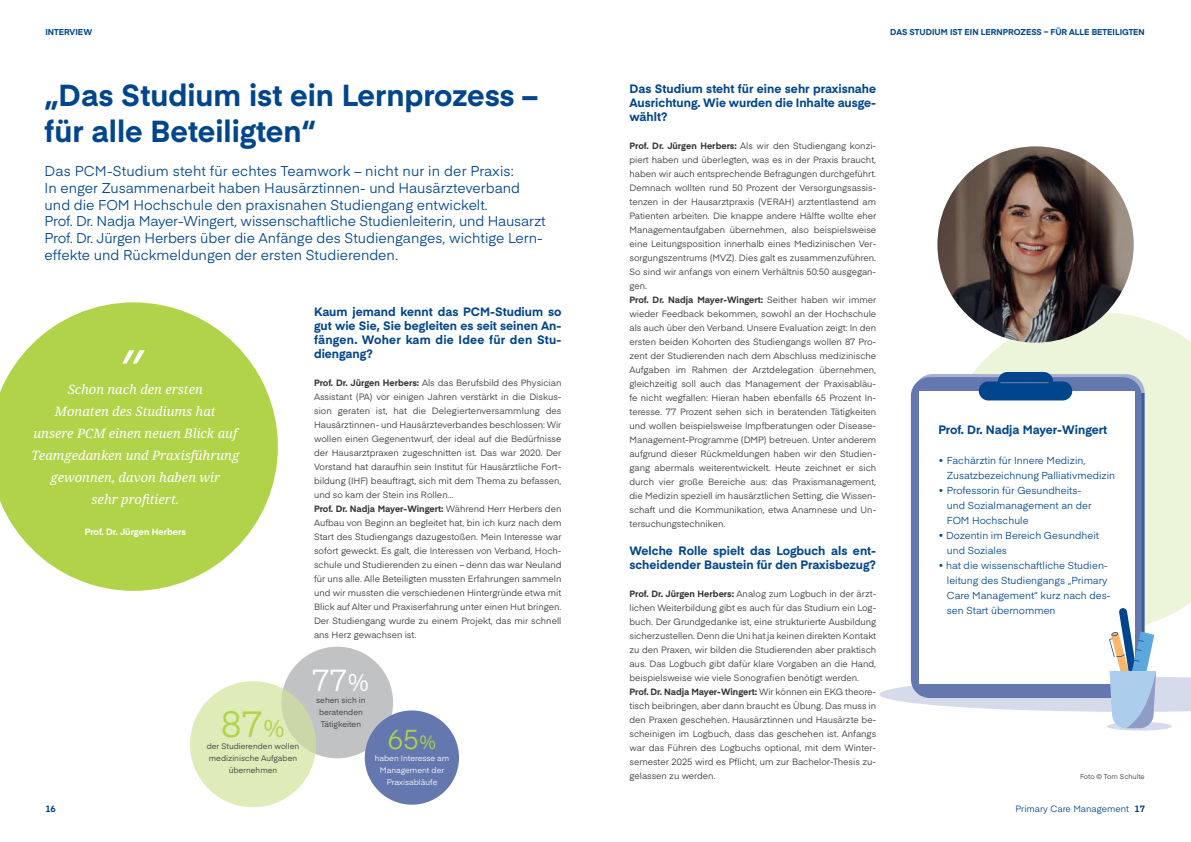
<style>
.page{position:relative;width:1191px;height:842px;background:#fff}
.page>*{position:absolute;margin:0;border:0;box-sizing:border-box;transform-origin:0 0}
.t1{font:36px "Eina 02";color:#b1d349}
.t2{font:700 30px/36px "Eina 02";color:#01468c}
.t3{font:30px "Eina 02";color:#fff}
.t4{font:27px "Eina 02";color:#b1d349}
.t5{font:14px/16.8px "Eina 02";color:#01468c}
.t6{font:italic 13px/22px "Noto Serif";color:#fff;text-align:center}
.t7{font:700 12px/14px "Eina 02";color:#01468c;text-align:justify}
.t8{font:10px/15px "Eina 02";color:#01468c}
.t9{font:9px/14px "Eina 02";color:#363536}
.t10{font:700 9px "Eina 02";color:#fff}
.t11{font:9px "Eina 02";color:#01468c}
.t12{font:700 9px "Eina 02";color:#01468c}
.t13{font:700 8.4px "Eina 02";color:#01468c}
.t14{font:8px/12px "Eina 02";color:#363536;text-align:center}
.t15{font:8px/12px "Eina 02";color:#fff;text-align:center}
.t16{font:7px "Eina 02";color:#363536}
.s1{font-size:24px}
.s2{font-weight:700}
.s3{font-size:19px}
</style>
<div class="page">
<svg style="left:972px;top:312px;width:219px;height:62px;fill:#ecf4d9"></svg>
<div style="left:998px;top:372px;width:55px;height:19px;background:#01468c;border-radius:9px"></div>
<svg style="left:1107px;top:722px;width:65px;height:9px"></svg>
<svg style="left:879px;top:374px;width:312px;height:354px"></svg>
<svg style="left:0;top:302px;width:278px;height:289px;fill:#b1d349"></svg>
<img style="left:937px;top:146px;width:196px;height:197px;border-radius:98px">
<div style="left:281px;top:647px;width:112px;height:111px;background:#c1c2c4;border-radius:50%"></div>
<div style="left:365px;top:710px;width:94px;height:95px;background:#6478af;border-radius:50%"></div>
<svg style="left:190px;top:681px;width:126px;height:126px"></svg>
<svg style="left:122px;top:350px;width:23px;height:14px"></svg>
<p class="t13" style="left:45px;top:26px;width:48px">INTERVIEW</p>
<p class="t13" style="left:890px;top:26px;width:256px">DAS STUDIUM IST EIN LERNPROZESS – FÜR ALLE BETEILIGTEN</p>
<h2 class="t2" style="left:45px;top:76px;width:494px">„Das Studium ist ein Lernprozess – für alle Beteiligten“</h2>
<p class="t5" style="left:45px;top:162px;width:502px">Das PCM-Studium steht für echtes Teamwork – nicht nur in der Praxis:<br>In enger Zusammenarbeit haben Hausärztinnen- und Hausärzteverband und die FOM Hochschule den praxisnahen Studiengang entwickelt.<br>Prof. Dr. Nadja Mayer-Wingert, wissenschaftliche Studienleiterin, und Hausarzt Prof. Dr. Jürgen Herbers über die Anfänge des Studienganges, wichtige Lern&shy;effekte und Rückmeldungen der ersten Studierenden.</p>
<h3 class="t6" style="left:31px;top:379px;width:209px">Schon nach den ersten<br>Monaten des Studiums hat<br>unsere PCM einen neuen Blick auf<br>Teamgedanken und Praxisführung gewonnen, davon haben wir<br>sehr profitiert.</h3>
<p class="t10" style="left:85px;top:525px;width:103px">Prof. Dr. Jürgen Herbers</p>
<h1 class="t1" style="left:221px;top:697px;width:66px">87<span class="s1">%</span></h1>
<p class="t14" style="left:207px;top:739px;width:94px">der Studierenden wollen medizinische Aufgaben übernehmen</p>
<h3 class="t7" style="left:314px;top:304px;width:249px">Kaum jemand kennt das PCM-Studium so gut wie Sie, Sie begleiten es seit seinen An&shy;fängen. Woher kam die Idee für den Stu&shy;diengang?</h3>
<p class="t9" style="left:314px;top:375px;width:249px"><span class="s2">Prof. Dr. Jürgen Herbers:</span> Als das Berufsbild des Physician Assistant (PA) vor einigen Jahren verstärkt in die Diskus&shy;sion geraten ist, hat die Delegiertenversammlung des Hausärztinnen- und Hausärzteverbandes beschlossen: Wir wollen einen Gegenentwurf, der ideal auf die Bedürfnisse der Hausarztpraxen zugeschnitten ist. Das war 2020. Der Vorstand hat daraufhin sein Institut für Hausärztliche Fort&shy;bildung (IHF) beauftragt, sich mit dem Thema zu befassen, und so kam der Stein ins Rollen…<br><span class="s2">Prof. Dr. Nadja Mayer-Wingert:</span> Während Herr Herbers den Aufbau von Beginn an begleitet hat, bin ich kurz nach dem Start des Studiengangs dazugestoßen. Mein Interesse war sofort geweckt. Es galt, die Interessen von Verband, Hoch&shy;schule und Studierenden zu einen – denn das war Neuland für uns alle. Alle Beteiligten mussten Erfahrungen sammeln und wir mussten die verschiedenen Hintergründe etwa mit Blick auf Alter und Praxiserfahrung unter einen Hut bringen.<br>Der Studiengang wurde zu einem Projekt, das mir schnell ans Herz gewachsen ist.</p>
<h2 class="t3" style="left:312px;top:657px;width:59px">77<span class="s1">%</span></h2>
<p class="t14" style="left:316px;top:693px;width:51px">sehen sich in beratenden<br>Tätigkeiten</p>
<h3 class="t4" style="left:387px;top:719px;width:51px">65<span class="s3">%</span></h3>
<p class="t15" style="left:375px;top:752px;width:76px">haben Interesse am<br>Management der<br>Praxisabläufe</p>
<h3 class="t7" style="left:629px;top:81px;width:248px">Das Studium steht für eine sehr praxisnahe Ausrichtung. Wie wurden die Inhalte ausge&shy;wählt?</h3>
<p class="t9" style="left:629px;top:138px;width:248px"><span class="s2">Prof. Dr. Jürgen Herbers:</span> Als wir den Studiengang konzi&shy;piert haben und überlegten, was es in der Praxis braucht, haben wir auch entsprechende Befragungen durchgeführt.<br>Demnach wollten rund 50 Prozent der Versorgungsassis&shy;tenzen in der Hausarztpraxis (VERAH) arztentlastend am Patienten arbeiten. Die knappe andere Hälfte wollte eher Managementaufgaben übernehmen, also beispielsweise eine Leitungsposition innerhalb eines Medizinischen Ver&shy;sorgungszentrums (MVZ). Dies galt es zusammenzuführen.<br>So sind wir anfangs von einem Verhältnis 50:50 ausgegan&shy;gen.<br><span class="s2">Prof. Dr. Nadja Mayer-Wingert:</span> Seither haben wir immer wieder Feedback bekommen, sowohl an der Hochschule als auch über den Verband. Unsere Evaluation zeigt: In den ersten beiden Kohorten des Studiengangs wollen 87 Pro&shy;zent der Studierenden nach dem Abschluss medizinische Aufgaben im Rahmen der Arztdelegation übernehmen, gleichzeitig soll auch das Management der Praxisabläu&shy;fe nicht wegfallen: Hieran haben ebenfalls 65 Prozent In&shy;teresse. 77 Prozent sehen sich in beratenden Tätigkeiten und wollen beispielsweise Impfberatungen oder Disease-Management-Programme (DMP) betreuen. Unter anderem aufgrund dieser Rückmeldungen haben wir den Studien&shy;gang abermals weiterentwickelt. Heute zeichnet er sich durch vier große Bereiche aus: das Praxismanagement, die Medizin speziell im hausärztlichen Setting, die Wissen&shy;schaft und die Kommunikation, etwa Anamnese und Un&shy;tersuchungstechniken.</p>
<h3 class="t7" style="left:629px;top:543px;width:248px">Welche Rolle spielt das Logbuch als ent&shy;scheidender Baustein für den Praxisbezug?</h3>
<p class="t9" style="left:629px;top:586px;width:248px"><span class="s2">Prof. Dr. Jürgen Herbers:</span> Analog zum Logbuch in der ärzt&shy;lichen Weiterbildung gibt es auch für das Studium ein Log&shy;buch. Der Grundgedanke ist, eine strukturierte Ausbildung sicherzustellen. Denn die Uni hat ja keinen direkten Kontakt zu den Praxen, wir bilden die Studierenden aber praktisch aus. Das Logbuch gibt dafür klare Vorgaben an die Hand, beispielsweise wie viele Sonografien benötigt werden.<br><span class="s2">Prof. Dr. Nadja Mayer-Wingert:</span> Wir können ein EKG theore&shy;tisch beibringen, aber dann braucht es Übung. Das muss in den Praxen geschehen. Hausärztinnen und Hausärzte be&shy;scheinigen im Logbuch, dass das geschehen ist. Anfangs war das Führen des Logbuchs optional, mit dem Winter&shy;semester 2025 wird es Pflicht, um zur Bachelor-Thesis zu&shy;gelassen zu werden.</p>
<h3 class="t7" style="left:938px;top:422px;width:170px">Prof. Dr. Nadja Mayer-Wingert</h3>
<p class="t8" style="left:947px;top:452px;width:170px;text-indent:-9px">• Fachärztin für Innere Medizin,<br>Zusatzbezeichnung Palliativmedizin</p>
<p class="t8" style="left:947px;top:482px;width:146px;text-indent:-9px">• Professorin für Gesundheits&shy;und Sozialmanagement an der<br>FOM Hochschule</p>
<p class="t8" style="left:947px;top:527px;width:154px;text-indent:-9px">• Dozentin im Bereich Gesundheit und Soziales</p>
<p class="t8" style="left:947px;top:557px;width:165px;text-indent:-9px">• hat die wissenschaftliche Studien&shy;leitung des Studiengangs „Primary<br>Care Management“ kurz nach des&shy;sen Start übernommen</p>
<p class="t16" style="left:1080px;top:771px;width:66px">Foto © Tom Schulte</p>
<p class="t11" style="left:1015px;top:802px;width:115px">Primary Care Management</p>
<p class="t12" style="left:45px;top:802px;width:12px">16</p>
<p class="t12" style="left:1134px;top:802px;width:12px">17</p>
</div>
